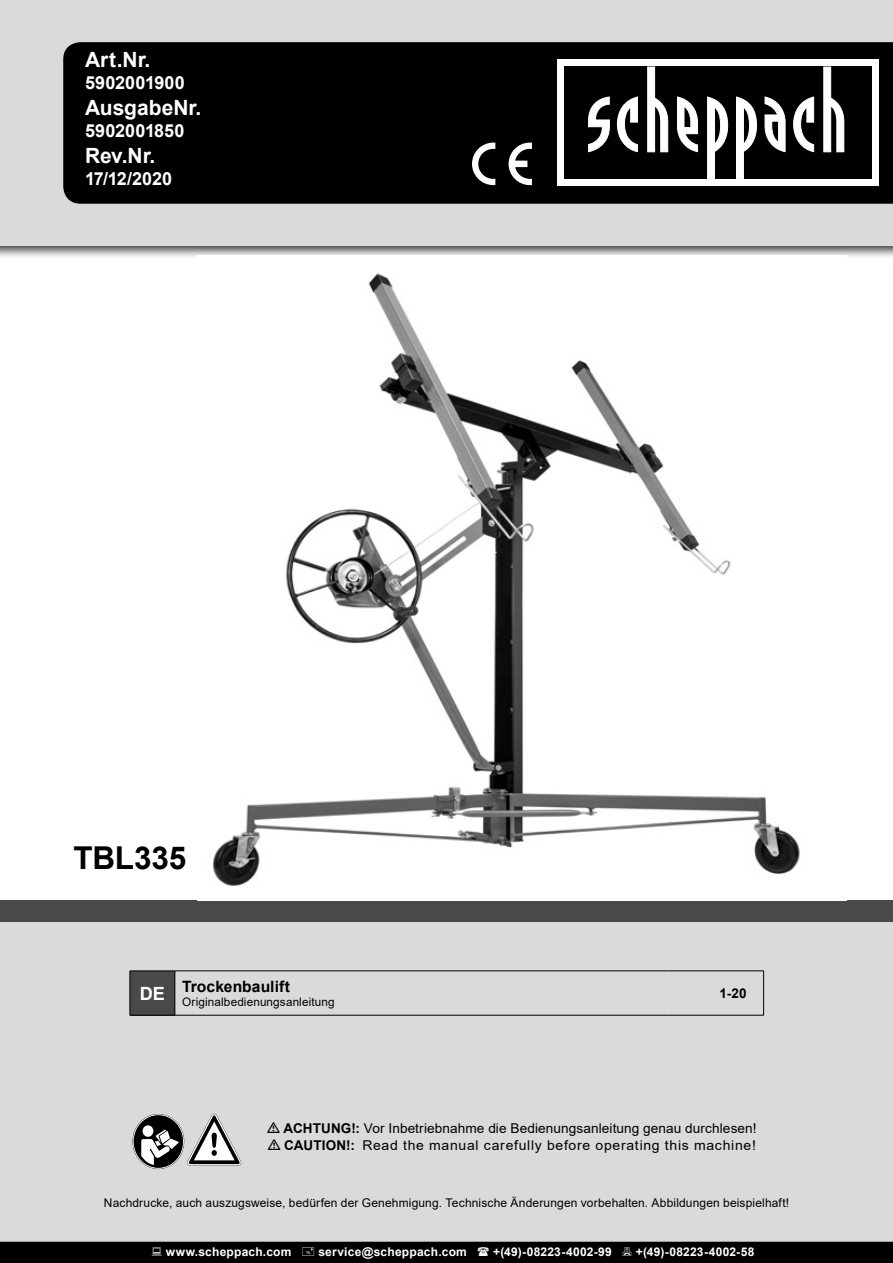
<style>
.page{position:relative;width:893px;height:1263px;background:#fff}
.page>*{position:absolute;margin:0;border:0;box-sizing:border-box;transform-origin:0 0}
.t1{font:700 31.5px "Arial";letter-spacing:-.005em;color:#000}
.t2{font:700 21px "Arial";color:#fff}
.t3{font:700 18px "Arial";color:#fff}
.t4{font:700 15.6px "Arial";letter-spacing:.005em;color:#000}
.t5{font:13.5px/16.5px "Arial";letter-spacing:.01em;color:#000}
.t6{font:700 13.5px "Arial";color:#000}
.t7{font:12px "Arial";letter-spacing:.01em;color:#000}
.t8{font:700 12px "Arial";letter-spacing:.02em;color:#fff}
.t9{font:11.7px "Arial";letter-spacing:.01em;color:#000}
.s1{font-size:18.3px;color:#fff}
.s2{font-weight:700}
</style>
<div class="page">
<div style="left:0;top:0;width:893px;height:260px;background:#000;opacity:.75"></div>
<div style="left:0;top:0;width:893px;height:246px;background:#dadada"></div>
<div style="left:63px;top:42px;width:830px;height:162px;background:#000"></div>
<div style="left:0;top:918px;width:893px;height:345px;background:#dadada"></div>
<div style="left:0;top:900px;width:893px;height:21px;background:#494949"></div>
<svg style="left:472px;top:143px;width:23px;height:42px"></svg>
<svg style="left:509px;top:143px;width:23px;height:42px"></svg>
<img style="left:197px;top:255px;width:650px;height:631px">
<svg style="left:133px;top:1114px;width:108px;height:55px"></svg>
<div style="left:1px;top:1242px;width:891px;height:20px;background:#000"></div>
<div style="left:0;top:1242px;width:893px;height:21px;border:2px solid #000"></div>
<div style="left:130px;top:971px;width:45px;height:44px;background:#494949"></div>
<hr style="left:175px;top:971px;width:1px;height:44px;background:#000">
<hr style="left:130px;top:970px;width:45px;height:1px;background:#000">
<hr style="left:130px;top:971px;width:1px;height:44px;background:#000">
<hr style="left:175px;top:970px;width:493px;height:1px;background:#000">
<hr style="left:668px;top:970px;width:96px;height:1px;background:#000">
<hr style="left:763px;top:971px;width:1px;height:44px;background:#000">
<hr style="left:130px;top:1015px;width:45px;height:1px;background:#000">
<hr style="left:175px;top:1015px;width:493px;height:1px;background:#000">
<hr style="left:668px;top:1015px;width:96px;height:1px;background:#000">
<div style="left:557px;top:60px;width:322px;height:126px;background:#fff"></div>
<div style="left:564px;top:67px;width:308px;height:112px;background:#000"></div>
<svg style="left:588px;top:97px;width:22px;height:55px"></svg>
<svg style="left:617px;top:96px;width:21px;height:56px"></svg>
<svg style="left:647px;top:67px;width:21px;height:85px"></svg>
<svg style="left:677px;top:96px;width:21px;height:56px"></svg>
<svg style="left:765px;top:96px;width:21px;height:56px"></svg>
<svg style="left:793px;top:96px;width:21px;height:56px"></svg>
<svg style="left:707px;top:96px;width:21px;height:83px"></svg>
<svg style="left:736px;top:96px;width:21px;height:83px"></svg>
<svg style="left:823px;top:67px;width:21px;height:85px"></svg>
<h2 class="t2" style="left:85px;top:44px;width:67px">Art.Nr.</h2>
<h3 class="t3" style="left:85px;top:70px;width:101px">5902001900</h3>
<h2 class="t2" style="left:85px;top:92px;width:118px">AusgabeNr.</h2>
<h3 class="t3" style="left:85px;top:118px;width:101px">5902001850</h3>
<h2 class="t2" style="left:85px;top:140px;width:72px">Rev.Nr.</h2>
<h3 class="t3" style="left:85px;top:166px;width:89px">17/12/2020</h3>
<h1 class="t1" style="left:73px;top:836px;width:115px">TBL335</h1>
<p class="t4" style="left:140px;top:975px;width:152px"><span class="s1">DE</span> Trockenbaulift</p>
<p class="t9" style="left:182px;top:993px;width:154px">Originalbedienungsanleitung</p>
<p class="t6" style="left:720px;top:984px;width:29px">1-20</p>
<p class="t5" style="left:284px;top:1120px;width:474px"><span class="s2">ACHTUNG!:</span> Vor Inbetriebnahme die Bedienungsanleitung genau durchlesen!<br><span class="s2">CAUTION!:</span> Read the manual carefully before operating this machine!</p>
<p class="t7" style="left:104px;top:1195px;width:687px">Nachdrucke, auch auszugsweise, bedürfen der Genehmigung. Technische Änderungen vorbehalten. Abbildungen beispielhaft!</p>
<p class="t8" style="left:166px;top:1243px;width:127px">www.scheppach.com</p>
<p class="t8" style="left:318px;top:1243px;width:150px">service@scheppach.com</p>
<p class="t8" style="left:493px;top:1243px;width:120px">+(49)-08223-4002-99</p>
<p class="t8" style="left:636px;top:1243px;width:120px">+(49)-08223-4002-58</p>
</div>
